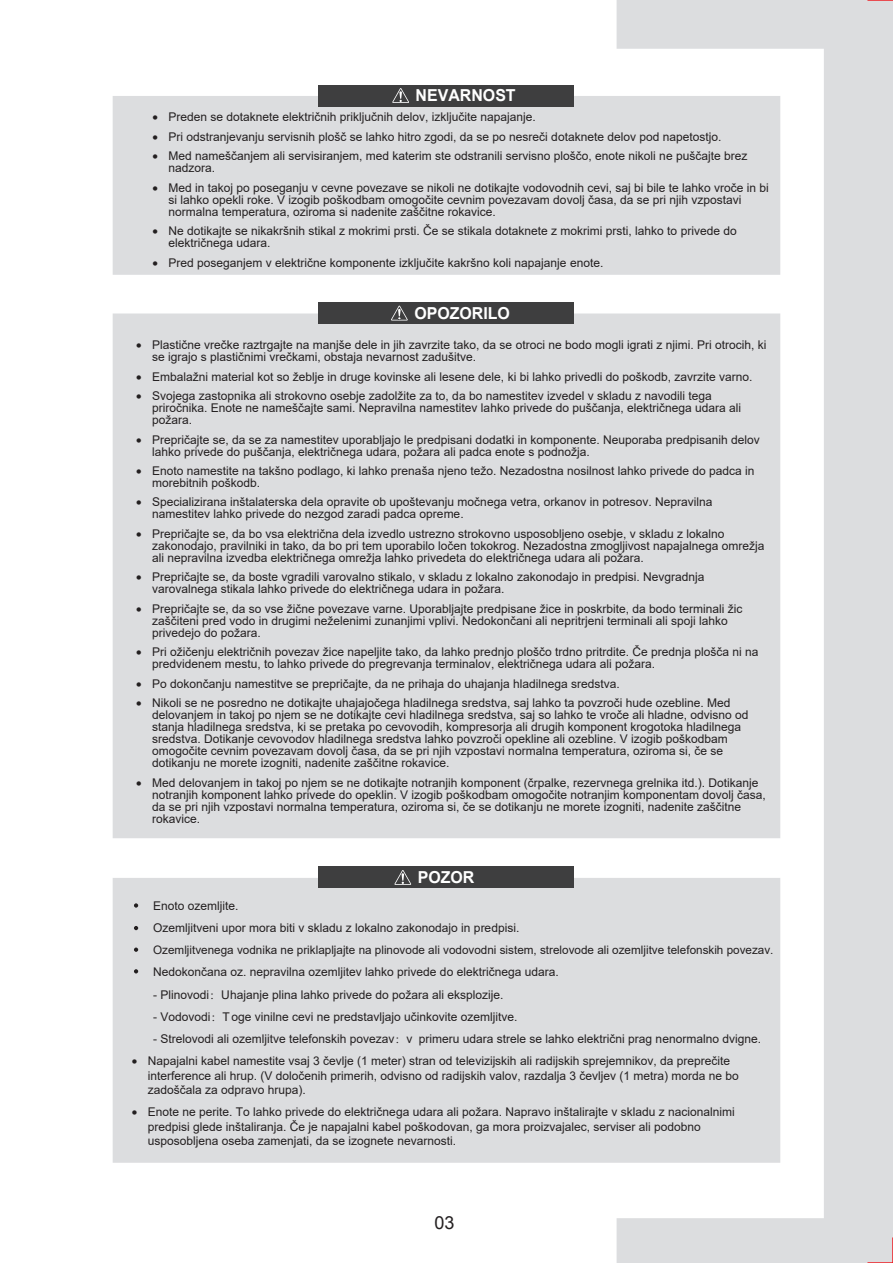
<style>
.page{position:relative;width:893px;height:1263px;background:#fff}
.page>*{position:absolute;margin:0;border:0;box-sizing:border-box;transform-origin:0 0}
.t1{font:18px "Arial";color:#231f20}
.t2{font:700 16.5px "Arial";color:#fff}
.t3{font:12px/12px "Arial";color:#231f20}
.t4{font:11.7px "Arial";color:#231f20}
.s1{font-family:"Adobe Song Std";font-weight:300}
</style>
<div class="page">
<div style="left:113px;top:96px;width:504px;height:179px;background:#dcdddf"></div>
<div style="left:319px;top:85px;width:255px;height:21px;background:#3e3e3f"></div>
<svg style="left:392px;top:88px;width:17px;height:15px"></svg>
<div style="left:113px;top:313px;width:504px;height:525px;background:#dcdddf"></div>
<div style="left:319px;top:302px;width:255px;height:22px;background:#3e3e3f"></div>
<svg style="left:391px;top:306px;width:17px;height:14px"></svg>
<div style="left:113px;top:878px;width:504px;height:285px;background:#dcdddf"></div>
<div style="left:319px;top:867px;width:255px;height:21px;background:#3e3e3f"></div>
<svg style="left:394px;top:870px;width:17px;height:15px"></svg>
<svg style="left:134px;top:903px;width:4px;height:5px"></svg>
<svg style="left:134px;top:926px;width:4px;height:4px"></svg>
<svg style="left:134px;top:947px;width:4px;height:5px"></svg>
<svg style="left:134px;top:969px;width:4px;height:4px"></svg>
<svg style="left:617px;top:0;width:276px;height:1263px"></svg>
<h2 class="t2" style="left:416px;top:84px;width:102px">NEVARNOST</h2>
<p class="t3" style="left:152px;top:111px;width:385px">• Preden se dotaknete električnih priključnih delov, izključite napajanje.</p>
<p class="t3" style="left:152px;top:131px;width:570px">• Pri odstranjevanju servisnih plošč se lahko hitro zgodi, da se po nesreči dotaknete delov pod napetostjo.</p>
<p class="t3" style="left:168px;top:150px;width:580px;text-indent:-16px">• Med nameščanjem ali servisiranjem, med katerim ste odstranili servisno ploščo, enote nikoli ne puščajte brez nadzora.</p>
<p class="t3" style="left:168px;top:182px;width:602px;text-indent:-16px">• Med in takoj po poseganju v cevne povezave se nikoli ne dotikajte vodovodnih cevi, saj bi bile te lahko vroče in bi si lahko opekli roke. V izogib poškodbam omogočite cevnim povezavam dovolj časa, da se pri njih vzpostavi normalna temperatura, oziroma si nadenite zaščitne rokavice.</p>
<p class="t3" style="left:168px;top:225px;width:570px;text-indent:-16px">• Ne dotikajte se nikakršnih stikal z mokrimi prsti. Če se stikala dotaknete z mokrimi prsti, lahko to privede do električnega udara.</p>
<p class="t3" style="left:152px;top:257px;width:452px">• Pred poseganjem v električne komponente izključite kakršno koli napajanje enote.</p>
<h2 class="t2" style="left:414px;top:301px;width:97px">OPOZORILO</h2>
<p class="t3" style="left:152px;top:339px;width:616px;text-indent:-16px">• Plastične vrečke raztrgajte na manjše dele in jih zavrzite tako, da se otroci ne bodo mogli igrati z njimi. Pri otrocih, ki se igrajo s plastičnimi vrečkami, obstaja nevarnost zadušitve.</p>
<p class="t3" style="left:136px;top:370px;width:618px">• Embalažni material kot so žeblje in druge kovinske ali lesene dele, ki bi lahko privedli do poškodb, zavrzite varno.</p>
<p class="t3" style="left:152px;top:390px;width:590px;text-indent:-16px">• Svojega zastopnika ali strokovno osebje zadolžite za to, da bo namestitev izvedel v skladu z navodili tega priročnika. Enote ne nameščajte sami. Nepravilna namestitev lahko privede do puščanja, električnega udara ali požara.</p>
<p class="t3" style="left:152px;top:433px;width:609px;text-indent:-16px">• Prepričajte se, da se za namestitev uporabljajo le predpisani dodatki in komponente. Neuporaba predpisanih delov lahko privede do puščanja, električnega udara, požara ali padca enote s podnožja.</p>
<p class="t3" style="left:152px;top:465px;width:604px;text-indent:-16px">• Enoto namestite na takšno podlago, ki lahko prenaša njeno težo. Nezadostna nosilnost lahko privede do padca in morebitnih poškodb.</p>
<p class="t3" style="left:152px;top:496px;width:562px;text-indent:-16px">• Specializirana inštalaterska dela opravite ob upoštevanju močnega vetra, orkanov in potresov. Nepravilna namestitev lahko privede do nezgod zaradi padca opreme.</p>
<p class="t3" style="left:152px;top:528px;width:614px;text-indent:-16px">• Prepričajte se, da bo vsa električna dela izvedlo ustrezno strokovno usposobljeno osebje, v skladu z lokalno zakonodajo, pravilniki in tako, da bo pri tem uporabilo ločen tokokrog. Nezadostna zmogljivost napajalnega omrežja ali nepravilna izvedba električnega omrežja lahko privedeta do električnega udara ali požara.</p>
<p class="t3" style="left:152px;top:571px;width:554px;text-indent:-16px">• Prepričajte se, da boste vgradili varovalno stikalo, v skladu z lokalno zakonodajo in predpisi. Nevgradnja varovalnega stikala lahko privede do električnega udara in požara.</p>
<p class="t3" style="left:152px;top:602px;width:592px;text-indent:-16px">• Prepričajte se, da so vse žične povezave varne. Uporabljajte predpisane žice in poskrbite, da bodo terminali žic zaščiteni pred vodo in drugimi neželenimi zunanjimi vplivi. Nedokončani ali nepritrjeni terminali ali spoji lahko privedejo do požara.</p>
<p class="t3" style="left:152px;top:646px;width:608px;text-indent:-16px">• Pri ožičenju električnih povezav žice napeljite tako, da lahko prednjo ploščo trdno pritrdite. Če prednja plošča ni na predvidenem mestu, to lahko privede do pregrevanja terminalov, električnega udara ali požara.</p>
<p class="t3" style="left:136px;top:677px;width:485px">• Po dokončanju namestitve se prepričajte, da ne prihaja do uhajanja hladilnega sredstva.</p>
<p class="t3" style="left:152px;top:697px;width:598px;text-indent:-16px">• Nikoli se ne posredno ne dotikajte uhajajočega hladilnega sredstva, saj lahko ta povzroči hude ozebline. Med delovanjem in takoj po njem se ne dotikajte cevi hladilnega sredstva, saj so lahko te vroče ali hladne, odvisno od stanja hladilnega sredstva, ki se pretaka po cevovodih, kompresorja ali drugih komponent krogotoka hladilnega sredstva. Dotikanje cevovodov hladilnega sredstva lahko povzroči opekline ali ozebline. V izogib poškodbam omogočite cevnim povezavam dovolj časa, da se pri njih vzpostavi normalna temperatura, oziroma si, če se dotikanju ne morete izogniti, nadenite zaščitne rokavice.</p>
<p class="t3" style="left:152px;top:776px;width:615px;text-indent:-16px">• Med delovanjem in takoj po njem se ne dotikajte notranjih komponent (črpalke, rezervnega grelnika itd.). Dotikanje notranjih komponent lahko privede do opeklin. V izogib poškodbam omogočite notranjim komponentam dovolj časa, da se pri njih vzpostavi normalna temperatura, oziroma si, če se dotikanju ne morete izogniti, nadenite zaščitne rokavice.</p>
<h2 class="t2" style="left:418px;top:866px;width:58px">POZOR</h2>
<p class="t3" style="left:153px;top:895px;width:368px;line-height:21.9px">Enoto ozemljite.<br>Ozemljitveni upor mora biti v skladu z lokalno zakonodajo in predpisi.</p>
<p class="t4" style="left:153px;top:942px;width:622px">Ozemljitvenega vodnika ne priklapljajte na plinovode ali vodovodni sistem, strelovode ali ozemljitve telefonskih povezav.</p>
<p class="t3" style="left:153px;top:966px;width:407px">Nedokončana oz. nepravilna ozemljitev lahko privede do električnega udara.</p>
<p class="t3" style="left:153px;top:989px;width:352px">- Plinovodi<span class="s1">：</span>Uhajanje plina lahko privede do požara ali eksplozije.</p>
<p class="t3" style="left:153px;top:1011px;width:366px">- Vodovodi<span class="s1">：</span>T oge vinilne cevi ne predstavljajo učinkovite ozemljitve.</p>
<p class="t3" style="left:153px;top:1033px;width:609px">- Strelovodi ali ozemljitve telefonskih povezav<span class="s1">：</span>v primeru udara strele se lahko električni prag nenormalno dvigne.</p>
<p class="t3" style="left:148px;top:1054px;width:592px;line-height:14.4px;text-indent:-16px">• Napajalni kabel namestite vsaj 3 čevlje (1 meter) stran od televizijskih ali radijskih sprejemnikov, da preprečite interference ali hrup. (V določenih primerih, odvisno od radijskih valov, razdalja 3 čevljev (1 metra) morda ne bo zadoščala za odpravo hrupa).</p>
<p class="t3" style="left:148px;top:1104px;width:588px;line-height:14.4px;text-indent:-16px">• Enote ne perite. To lahko privede do električnega udara ali požara. Napravo inštalirajte v skladu z nacionalnimi predpisi glede inštaliranja. Če je napajalni kabel poškodovan, ga mora proizvajalec, serviser ali podobno usposobljena oseba zamenjati, da se izognete nevarnosti.</p>
<h1 class="t1" style="left:435px;top:1211px;width:22px">03</h1>
</div>
